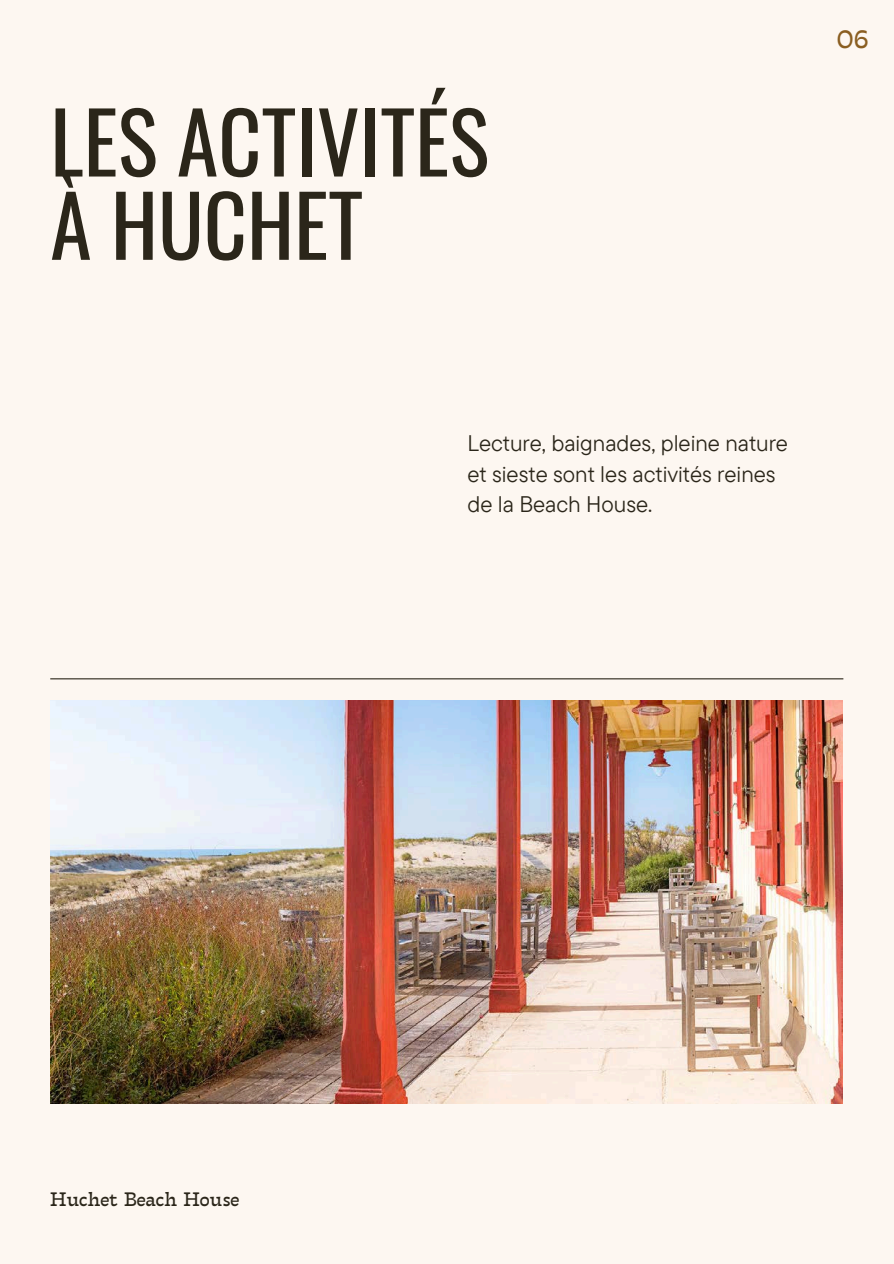
<style>
.page{position:relative;width:894px;height:1264px;background:#fff}
.page>*{position:absolute;margin:0;border:0;box-sizing:border-box;transform-origin:0 0}
.t1{font:84px/83.2px "Oswald";color:#2b261a}
.t2{font:27px "Tarif";color:#8a5e21}
.t3{font:22.5px/30.3px "TT Commons Pro";color:#2b261a}
.t4{font:21px "Tarif";color:#2b261a}
</style>
<div class="page">
<div style="left:0;top:0;width:893px;height:1263px;background:#fdf7f1"></div>
<hr style="left:50px;top:678px;width:793px;height:1px;background:#2b261a">
<img style="left:50px;top:700px;width:792px;height:403px">
<p class="t1" style="left:50px;top:97px;width:440px">LES ACTIVITÉS<br>À HUCHET</p>
<p class="t2" style="left:836px;top:24px;width:33px">06</p>
<h1 class="t3" style="left:467px;top:427px;width:322px">Lecture, baignades, pleine nature et sieste sont les activités reines de la Beach House.</h1>
<p class="t4" style="left:50px;top:1187px;width:191px">Huchet Beach House</p>
</div>
